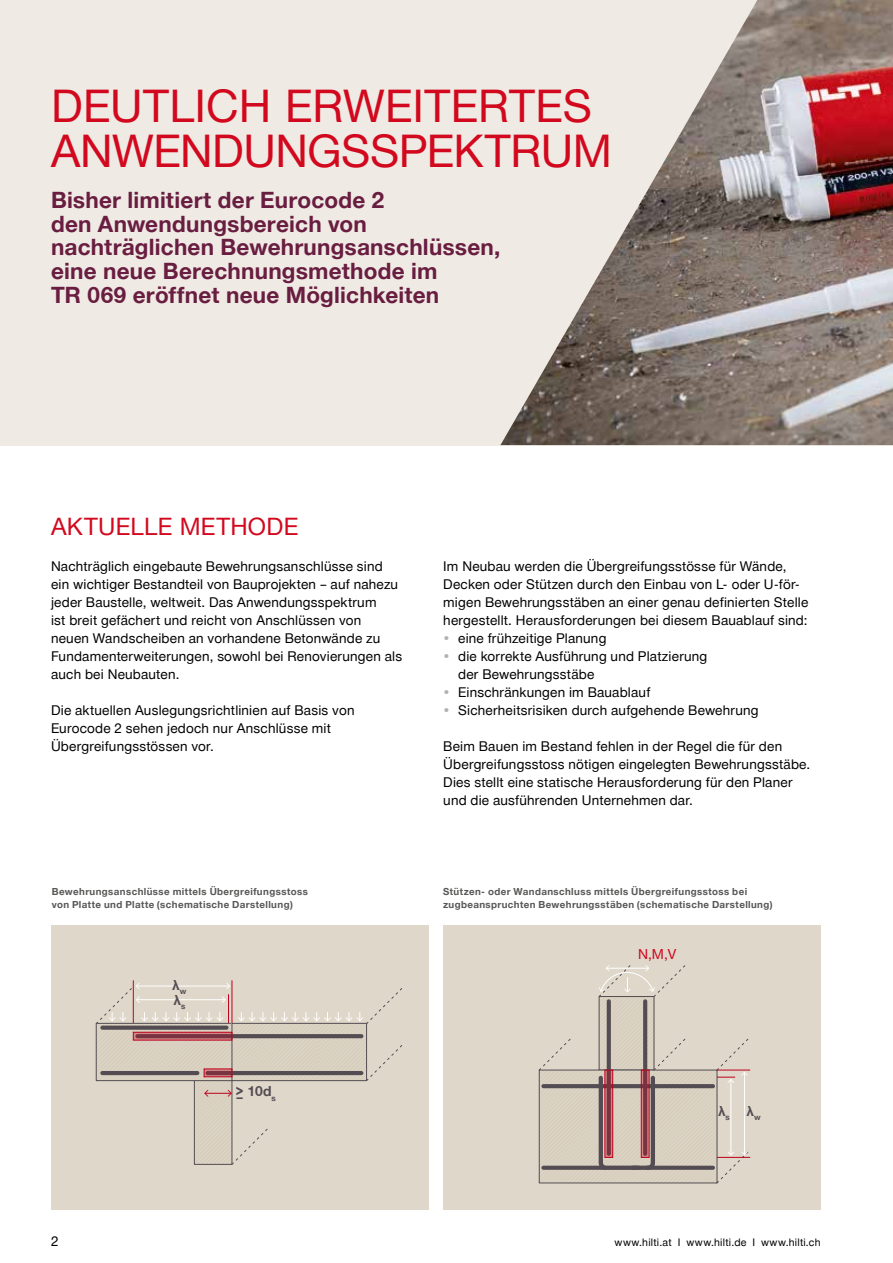
<style>
.page{position:relative;width:893px;height:1263px;background:#fff}
.page>*{position:absolute;margin:0;border:0;box-sizing:border-box;transform-origin:0 0}
.t1{font:45px/45px "Hilti";letter-spacing:-.005em;color:#d2091e}
.t2{font:24px "Hilti";letter-spacing:.01em;color:#d2091e}
.t3{font:700 22.5px/23.7px "Hilti";letter-spacing:.01em;color:#691d40}
.t4{font:700 13.95px/14.7px "Hilti";color:#534d53}
.t5{font:13.8px "Hilti";color:#d2041c}
.t6{font:700 13.8px "Hilti";color:#534d53}
.t7{font:13.5px/18px "Hilti";letter-spacing:.015em;color:#000}
.t8{font:10.5px "Hilti";letter-spacing:.025em;color:#000}
.t9{font:700 9.75px/12.8px "Hilti";letter-spacing:.04em;color:#575756}
.s1{color:#b3b2b2}
</style>
<div class="page">
<div style="left:0;top:0;width:893px;height:445px;background:#efebe4"></div>
<img style="left:500px;top:0;width:393px;height:445px">
<div style="left:51px;top:925px;width:377px;height:284px;background:#dfd8ca"></div>
<svg style="left:365px;top:1044px;width:38px;height:38px"></svg>
<svg style="left:232px;top:1127px;width:36px;height:38px"></svg>
<hr style="left:232px;top:980px;width:1px;height:43px;background:#c0001d">
<hr style="left:133px;top:980px;width:1px;height:43px;background:#c0001d">
<svg style="left:98px;top:1025px;width:132px;height:54px;fill:#d7cebd"></svg>
<div style="left:96px;top:1023px;width:136px;height:58px;border:1px solid #534d53"></div>
<div style="left:232px;top:1023px;width:135px;height:57px;background:linear-gradient(to bottom,#d6cdbd,#d5cdbe)"></div>
<div style="left:232px;top:1023px;width:135px;height:58px;border:1px solid #534d53"></div>
<div style="left:194px;top:1080px;width:38px;height:84px;background:#d7cebd"></div>
<div style="left:194px;top:1080px;width:38px;height:85px;border:1px solid #534d53"></div>
<hr style="left:100px;top:1071px;width:99px;height:4px;background:#534d53;border-radius:2px">
<div style="left:100px;top:1025px;width:129px;height:5px;background:#534d53;border-radius:2px"></div>
<hr style="left:206px;top:1071px;width:157px;height:4px;background:#534d53;border-radius:2px">
<hr style="left:135px;top:1034px;width:228px;height:4px;background:#534d53;border-radius:2px">
<div style="left:133px;top:1032px;width:99px;height:8px;background:#793240"></div>
<div style="left:133px;top:1032px;width:99px;height:8px;border:1px solid #c0001d"></div>
<svg style="left:206px;top:1070px;width:24px;height:5px"></svg>
<div style="left:204px;top:1068px;width:28px;height:9px;border:1px solid #c0001d"></div>
<svg style="left:95px;top:983px;width:135px;height:42px"></svg>
<svg style="left:238px;top:988px;width:165px;height:37px"></svg>
<svg style="left:204px;top:1090px;width:39px;height:9px"></svg>
<div style="left:443px;top:925px;width:378px;height:284px;background:#dfd8ca"></div>
<svg style="left:601px;top:998px;width:51px;height:39px;fill:#d7cebd"></svg>
<div style="left:599px;top:996px;width:55px;height:74px;border:1px solid #534d53"></div>
<div style="left:539px;top:1070px;width:178px;height:113px;background:#d7cebd"></div>
<div style="left:539px;top:1070px;width:178px;height:113px;border:1px solid #534d53"></div>
<svg style="left:538px;top:1039px;width:34px;height:32px"></svg>
<svg style="left:607px;top:999px;width:4px;height:157px"></svg>
<hr style="left:541px;top:1084px;width:174px;height:4px;background:#534d53;border-radius:2px">
<svg style="left:541px;top:1166px;width:66px;height:4px"></svg>
<svg style="left:645px;top:1166px;width:70px;height:4px"></svg>
<svg style="left:643px;top:999px;width:4px;height:157px"></svg>
<svg style="left:598px;top:965px;width:88px;height:33px"></svg>
<hr style="left:730px;top:1080px;width:1px;height:75px;background:#fff">
<hr style="left:744px;top:1072px;width:1px;height:82px;background:#fff">
<svg style="left:716px;top:1150px;width:34px;height:34px"></svg>
<svg style="left:716px;top:1038px;width:34px;height:45px"></svg>
<hr style="left:717px;top:1070px;width:33px;height:1px;background:#c0001d">
<hr style="left:717px;top:1157px;width:33px;height:1px;background:#c0001d">
<svg style="left:596px;top:1037px;width:91px;height:135px"></svg>
<h1 class="t1" style="left:51px;top:84px;width:562px">DEUTLICH ERWEITERTES<br>ANWENDUNGSSPEKTRUM</h1>
<h3 class="t3" style="left:51px;top:189px;width:451px">Bisher limitiert der Eurocode 2<br>den Anwendungsbereich von nachträglichen Bewehrungsanschlüssen, eine neue Berechnungsmethode im<br>TR 069 eröffnet neue Möglichkeiten</h3>
<h2 class="t2" style="left:51px;top:513px;width:249px">AKTUELLE METHODE</h2>
<p class="t7" style="left:51px;top:557px;width:353px">Nachträglich eingebaute Bewehrungsanschlüsse sind ein wichtiger Bestandteil von Bauprojekten – auf nahezu jeder Baustelle, weltweit. Das Anwendungsspektrum<br>ist breit gefächert und reicht von Anschlüssen von neuen Wandscheiben an vorhandene Betonwände zu Fundamenterweiterungen, sowohl bei Renovierungen als auch bei Neubauten.</p>
<p class="t7" style="left:51px;top:701px;width:305px">Die aktuellen Auslegungsrichtlinien auf Basis von<br>Eurocode 2 sehen jedoch nur Anschlüsse mit<br>Übergreifungsstössen vor.</p>
<p class="t9" style="left:52px;top:885px;width:258px">Bewehrungsanschlüsse mittels Übergreifungsstoss von Platte und Platte (schematische Darstellung)</p>
<p class="t4" style="left:172px;top:978px;width:16px">λ<sub>w </sub>λ<sub>s</sub></p>
<p class="t4" style="left:235px;top:1084px;width:42px">&gt; 10d<sub>s</sub></p>
<p class="t7" style="left:443px;top:557px;width:366px">Im Neubau werden die Übergreifungsstösse für Wände, Decken oder Stützen durch den Einbau von L- oder U-för&shy;migen Bewehrungsstäben an einer genau definierten Stelle hergestellt. Herausforderungen bei diesem Bauablauf sind:</p>
<p class="t7" style="left:443px;top:629px;width:165px"><span class="s1">•</span> eine frühzeitige Planung</p>
<p class="t7" style="left:458px;top:647px;width:251px;text-indent:-15px"><span class="s1">•</span> die korrekte Ausführung und Platzierung der Bewehrungsstäbe</p>
<p class="t7" style="left:443px;top:683px;width:209px"><span class="s1">•</span> Einschränkungen im Bauablauf</p>
<p class="t7" style="left:443px;top:701px;width:317px"><span class="s1">•</span> Sicherheitsrisiken durch aufgehende Bewehrung</p>
<p class="t7" style="left:443px;top:737px;width:369px">Beim Bauen im Bestand fehlen in der Regel die für den Übergreifungsstoss nötigen eingelegten Bewehrungsstäbe.<br>Dies stellt eine statische Herausforderung für den Planer und die ausführenden Unternehmen dar.</p>
<p class="t9" style="left:443px;top:885px;width:331px">Stützen- oder Wandanschluss mittels Übergreifungsstoss bei zugbeanspruchten Bewehrungsstäben (schematische Darstellung)</p>
<p class="t5" style="left:638px;top:946px;width:40px">N,M,V</p>
<p class="t6" style="left:718px;top:1103px;width:44px">λ<sub>s</sub> λ<sub>w</sub></p>
<p class="t7" style="left:51px;top:1232px;width:9px">2</p>
<p class="t8" style="left:615px;top:1236px;width:208px">www.hilti.at I www.hilti.de I www.hilti.ch</p>
</div>
